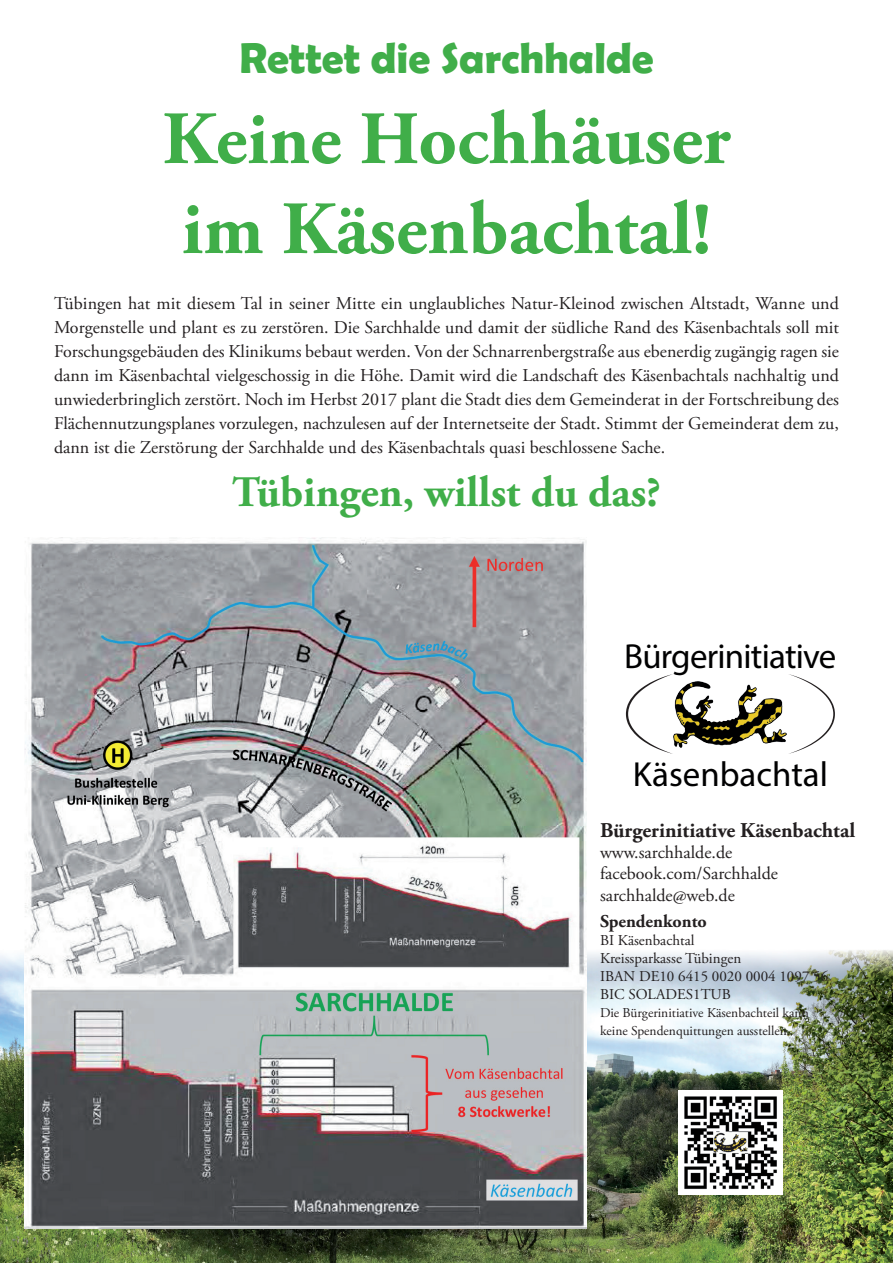
<style>
.page{position:relative;width:893px;height:1263px;background:#fff}
.page>*{position:absolute;margin:0;border:0;box-sizing:border-box;transform-origin:0 0}
.t1{font:700 75px/90px "Adobe Garamond Pro";color:#40ae49}
.t2{font:700 43.5px "Adobe Garamond Pro";color:#40ae49}
.t3{font:700 43.5px "Berlin Sans FB Demi";color:#40ae49}
.t4{font:34.95px "Myriad Pro";letter-spacing:-.02em;color:#000001}
.t5{font:34.95px "Myriad Pro";color:#000001}
.t6{font:700 21px "Adobe Garamond Pro";color:#231f20}
.t7{font:18px/24px "Adobe Garamond Pro";color:#231f20;text-align:justify}
.t8{font:700 18px "Adobe Garamond Pro";color:#231f20}
.t9{font:15px/18px "Adobe Garamond Pro";color:#231f20}
.t10{font:13.5px/18px "Adobe Garamond Pro";color:#231f20}
</style>
<div class="page">
<img style="left:0;top:950px;width:893px;height:313px">
<img style="left:673px;top:681px;width:114px;height:67px">
<svg style="left:626px;top:674px;width:47px;height:80px"></svg>
<svg style="left:789px;top:674px;width:46px;height:80px"></svg>
<img style="left:679px;top:1091px;width:103px;height:103px">
<img style="left:24px;top:537px;width:563px;height:692px">
<h2 class="t3" style="left:239px;top:33px;width:416px">Rettet die Sarchhalde</h2>
<h1 class="t1" style="left:162px;top:96px;width:570px">Keine Hochhäuser im Käsenbachtal!</h1>
<p class="t7" style="left:54px;top:292px;width:786px">Tübingen hat mit diesem Tal in seiner Mitte ein unglaubliches Natur-Kleinod zwischen Altstadt, Wanne und Morgenstelle und plant es zu zerstören. Die Sarchhalde und damit der südliche Rand des Käsenbachtals soll mit Forschungsgebäuden des Klinikums bebaut werden. Von der Schnarrenbergstraße aus ebenerdig zugängig ragen sie dann im Käsenbachtal vielgeschossig in die Höhe. Damit wird die Landschaft des Käsenbachtals nachhaltig und unwiederbringlich zerstört. Noch im Herbst 2017 plant die Stadt dies dem Gemeinderat in der Fortschreibung des Flächennutzungsplanes vorzulegen, nachzulesen auf der Internetseite der Stadt. Stimmt der Gemeinderat dem zu, dann ist die Zerstörung der Sarchhalde und des Käsenbachtals quasi beschlossene Sache.</p>
<h2 class="t2" style="left:232px;top:467px;width:430px">Tübingen, willst du das?</h2>
<h3 class="t4" style="left:624px;top:634px;width:214px">Bürgerinitiative</h3>
<h3 class="t5" style="left:633px;top:753px;width:197px">Käsenbachtal</h3>
<p class="t6" style="left:600px;top:818px;width:257px">Bürgerinitiative Käsenbachtal</p>
<p class="t7" style="left:600px;top:842px;width:179px;line-height:21.3px;text-align:left">www.sarchhalde.de facebook.com/Sarchhalde sarchhalde@web.de</p>
<p class="t8" style="left:600px;top:911px;width:108px">Spendenkonto</p>
<p class="t9" style="left:600px;top:932px;width:230px">BI Käsenbachtal<br>Kreissparkasse Tübingen<br>IBAN DE10 6415 0020 0004 1097 56<br>BIC SOLADES1TUB</p>
<p class="t10" style="left:600px;top:1004px;width:210px">Die Bürgerinitiative Käsenbachteil kann keine Spendenquittungen ausstellen.</p>
</div>
